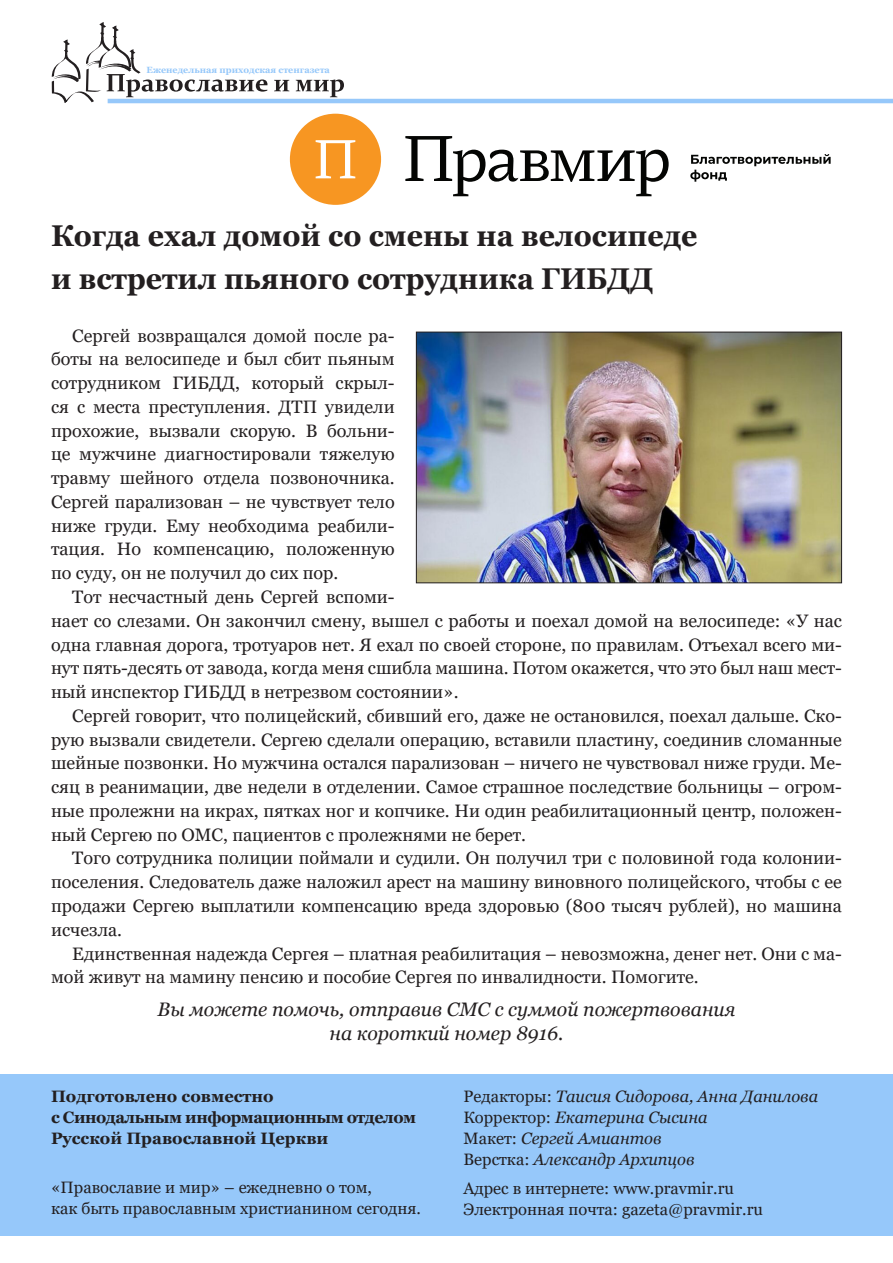
<style>
.page{position:relative;width:893px;height:1263px;background:#fff}
.page>*{position:absolute;margin:0;border:0;box-sizing:border-box;transform-origin:0 0}
.Zagolovok{font:700 30px/43.5px "Georgia";color:#231f20;scale:.95 1}
.Преамбула{font:italic 19.5px/24px "Georgia";color:#231f20;text-align:center}
.Text{font:18px/23.7px "Georgia";color:#231f20;text-align:justify}
.t1{font:16.5px/21px "Georgia";color:#231f20}
.t2{font:italic 16.5px/21px "Georgia";color:#231f20}
.t3{font:700 16.5px/21px "Georgia";color:#231f20}
.t4{font:700 9px "Georgia";color:#96c8fa}
.s1{font-style:normal}
</style>
<div class="page">
<div style="left:0;top:1074px;width:893px;height:162px;background:#96c8fa"></div>
<svg style="left:52px;top:22px;width:215px;height:81px"></svg>
<svg style="left:274px;top:80px;width:15px;height:11px"></svg>
<svg style="left:296px;top:79px;width:48px;height:18px"></svg>
<hr style="left:108px;top:99px;width:785px;height:4px;background:#96c8fa">
<svg style="left:405px;top:136px;width:264px;height:60px"></svg>
<svg style="left:690px;top:154px;width:141px;height:28px"></svg>
<div style="left:290px;top:114px;width:91px;height:91px;background:#f79622;border-radius:50%"></div>
<svg style="left:316px;top:140px;width:39px;height:38px"></svg>
<img style="left:418px;top:334px;width:422px;height:247px">
<div style="left:416px;top:332px;width:426px;height:251px;border:1px solid #231f20"></div>
<p class="t4" style="left:147px;top:64px;width:185px">Еженедельная приходская стенгазета</p>
<p class="Zagolovok" style="left:51px;top:213px;width:682px">Когда ехал домой со смены на велосипеде и встретил пьяного сотрудника ГИБДД</p>
<p class="Text" style="left:51px;top:324px;width:345px;text-indent:21px">Сергей возвращался домой после ра&shy;боты на велосипеде и был сбит пьяным сотрудником ГИБДД, который скрыл&shy;ся с места преступления. ДТП увидели прохожие, вызвали скорую. В больни&shy;це мужчине диагностировали тяжелую травму шейного отдела позвоночника.<br>Сергей парализован – не чувствует тело ниже груди. Ему необходима реабили&shy;тация. Но компенсацию, положенную по суду, он не получил до сих пор.</p>
<p class="Text" style="left:51px;top:585px;width:792px;text-align:left;text-indent:21px">Тот несчастный день Сергей вспоми-<br>нает со слезами. Он закончил смену, вышел с работы и поехал домой на велосипеде: «У нас одна главная дорога, тротуаров нет. Я ехал по своей стороне, по правилам. Отъехал всего ми&shy;нут пять-десять от завода, когда меня сшибла машина. Потом окажется, что это был наш мест&shy;ный инспектор ГИБДД в нетрезвом состоянии».</p>
<p class="Text" style="left:51px;top:704px;width:792px;text-indent:21px">Сергей говорит, что полицейский, сбивший его, даже не остановился, поехал дальше. Ско&shy;рую вызвали свидетели. Сергею сделали операцию, вставили пластину, соединив сломанные шейные позвонки. Но мужчина остался парализован – ничего не чувствовал ниже груди. Ме&shy;сяц в реанимации, две недели в отделении. Самое страшное последствие больницы – огром&shy;ные пролежни на икрах, пятках ног и копчике. Ни один реабилитационный центр, положен&shy;ный Сергею по ОМС, пациентов с пролежнями не берет.</p>
<p class="Text" style="left:51px;top:847px;width:792px;text-indent:21px">Того сотрудника полиции поймали и судили. Он получил три с половиной года колонии&shy;поселения. Следователь даже наложил арест на машину виновного полицейского, чтобы с ее продажи Сергею выплатили компенсацию вреда здоровью (800 тысяч рублей), но машина исчезла.</p>
<p class="Text" style="left:51px;top:942px;width:792px;text-indent:21px">Единственная надежда Сергея – платная реабилитация – невозможна, денег нет. Они с ма&shy;мой живут на мамину пенсию и пособие Сергея по инвалидности. Помогите.</p>
<p class="Преамбула" style="left:158px;top:997px;width:579px">Вы можете помочь, отправив СМС с суммой пожертвования на короткий номер 8916.</p>
<p class="t3" style="left:51px;top:1085px;width:367px">Подготовлено совместно<br>с Синодальным информационным отделом<br>Русской Православной Церкви</p>
<p class="t1" style="left:51px;top:1177px;width:372px">«Православие и мир» – ежедневно о том,<br>как быть православным христианином сегодня.</p>
<p class="t2" style="left:463px;top:1086px;width:356px"><span class="s1">Редакторы:</span> Таисия Сидорова, Анна Данилова<br><span class="s1">Корректор:</span> Екатерина Сысина<br><span class="s1">Макет:</span> Сергей Амиантов<br><span class="s1">Верстка:</span> Александр Архипцов</p>
<p class="t1" style="left:463px;top:1178px;width:301px">Адрес в интернете: www.pravmir.ru<br>Электронная почта: gazeta@pravmir.ru</p>
</div>
